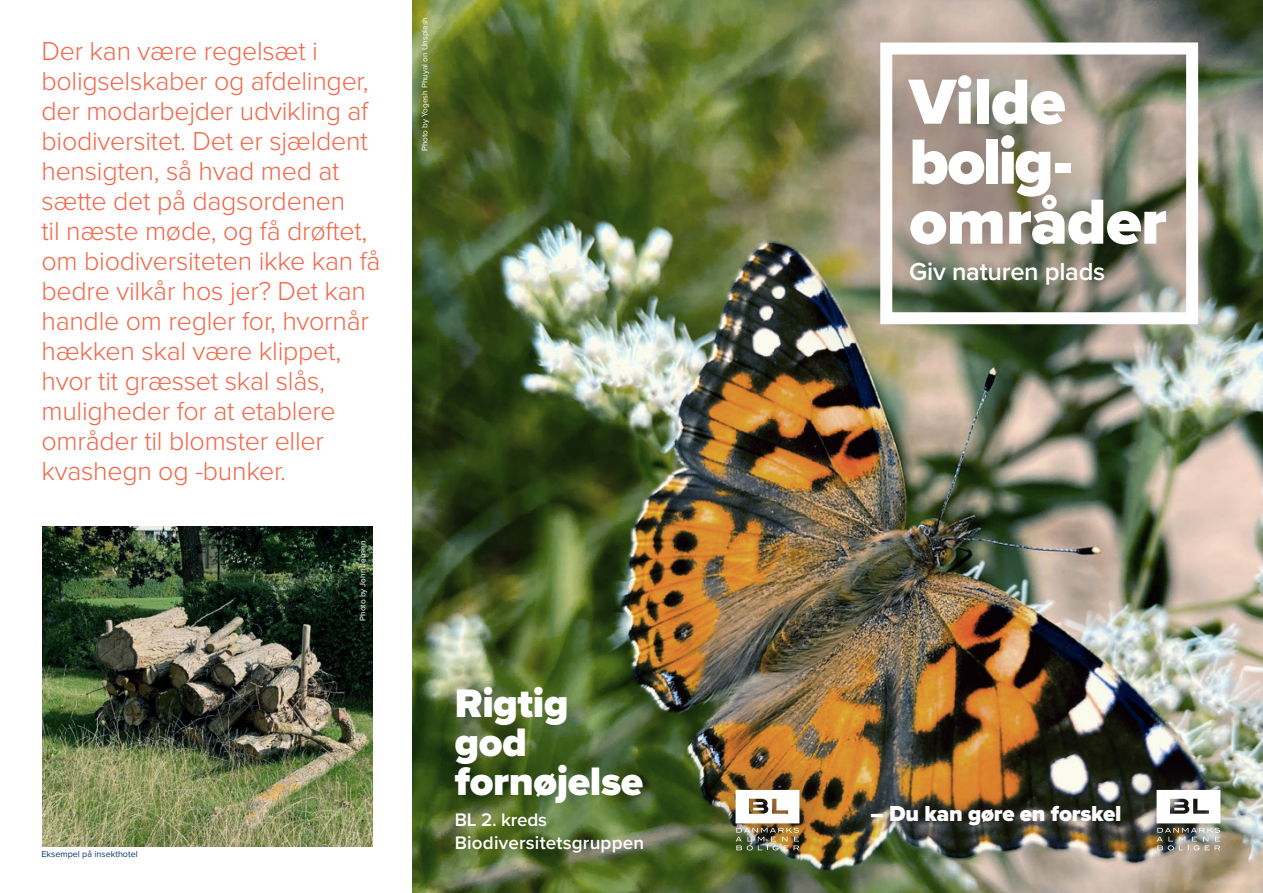
<style>
.page{position:relative;width:1263px;height:893px;background:#fff}
.page>*{position:absolute;margin:0;border:0;box-sizing:border-box;transform-origin:0 0}
.t1{font:900 66px "Proxima Nova";letter-spacing:-.01em;color:#fff}
.t2{font:900 41.25px "Proxima Nova";letter-spacing:-.01em;color:#fff}
.t3{font:300 26.85px/30px "Proxima Nova";letter-spacing:-.01em;color:#f26648}
.t4{font:600 25.5px "Proxima Nova";letter-spacing:-.01em;color:#fff}
.t5{font:900 22.5px "Proxima Nova";letter-spacing:-.01em;color:#fff}
.t6{font:600 18.9px "Proxima Nova";letter-spacing:.01em;color:#fff}
.t7{font:9px "Proxima Nova";color:#0a3672}
.t8{font:8.25px "Proxima Nova";color:#fff}
</style>
<div class="page">
<img style="left:412px;top:0;width:851px;height:893px">
<img style="left:804px;top:0;width:459px;height:401px">
<div style="left:880px;top:43px;width:318px;height:281px;border:12px solid #fff"></div>
<div style="left:858px;top:792px;width:276px;height:47px;background:#231f20;opacity:.75"></div>
<img style="left:43px;top:527px;width:330px;height:319px">
<div style="left:1119px;top:752px;width:139px;height:134px;background:#231f20;opacity:.75"></div>
<img style="left:1156px;top:790px;width:64px;height:60px">
<div style="left:698px;top:752px;width:139px;height:134px;background:#231f20;opacity:.75"></div>
<img style="left:735px;top:790px;width:64px;height:60px">
<p class="t3" style="left:41px;top:35px;width:341px">Der kan være regelsæt i boligselskaber og afdelinger, der modarbejder udvikling af biodiversitet. Det er sjældent hensigten, så hvad med at sætte det på dagsordenen<br>til næste møde, og få drøftet, om biodiversiteten ikke kan få bedre vilkår hos jer? Det kan handle om regler for, hvornår hækken skal være klippet, hvor tit græsset skal slås, muligheder for at etablere områder til blomster eller kvashegn og -bunker.</p>
<p class="t7" style="left:41px;top:847px;width:98px">Eksempel på insekthotel</p>
<p class="t8" style="left:357px;top:621px;width:82px;rotate:-90deg">Photo by John Jensen</p>
<p class="t8" style="left:419px;top:151px;width:136px;rotate:-90deg">Photo by Yogesh Phuyal on Unsplash</p>
<p class="t2" style="left:455px;top:673px;width:115px">Rigtig</p>
<p class="t2" style="left:455px;top:711px;width:74px">god</p>
<p class="t2" style="left:455px;top:751px;width:190px">fornøjelse</p>
<p class="t6" style="left:455px;top:806px;width:94px">BL 2. kreds</p>
<p class="t6" style="left:455px;top:829px;width:191px">Biodiversitetsgruppen</p>
<p class="t1" style="left:909px;top:52px;width:158px">Vilde</p>
<p class="t1" style="left:909px;top:112px;width:165px">bolig-</p>
<p class="t1" style="left:909px;top:172px;width:259px">områder</p>
<p class="t4" style="left:909px;top:252px;width:197px">Giv naturen plads</p>
<p class="t5" style="left:870px;top:797px;width:253px">– Du kan gøre en forskel</p>
</div>
